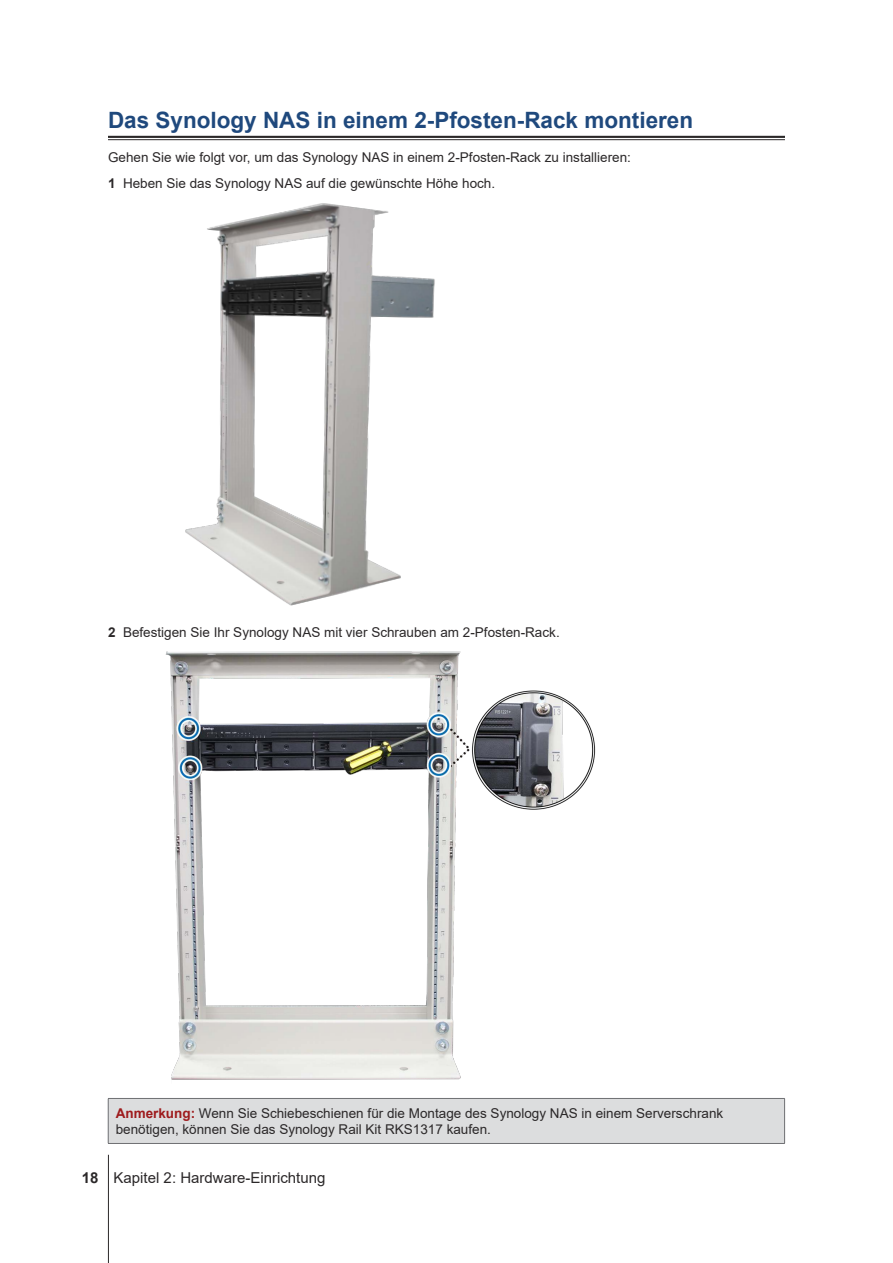
<style>
.page{position:relative;width:893px;height:1263px;background:#fff}
.page>*{position:absolute;margin:0;border:0;box-sizing:border-box;transform-origin:0 0}
.t1{font:700 22.5px "Arial";color:#1f497d}
.t2{font:15px "Arial";color:#2b2829}
.t3{font:13.5px/25.5px "Arial";color:#2b2829}
.s1{font-weight:700}
.s2{font-weight:700;color:#9e1b1d}
</style>
<div class="page">
<hr style="left:108px;top:1155px;width:1px;height:108px;background:#2b2829">
<hr style="left:108px;top:136px;width:677px;height:2px;background:#2b2829">
<hr style="left:108px;top:139px;width:677px;height:1px;background:#2b2829">
<img style="left:185px;top:203px;width:250px;height:403px">
<img style="left:165px;top:651px;width:431px;height:429px">
<div style="left:108px;top:1098px;width:677px;height:45px;background:#dcddde"></div>
<hr style="left:108px;top:1099px;width:1px;height:44px;background:#6f7073">
<hr style="left:784px;top:1099px;width:1px;height:44px;background:#6f7073">
<hr style="left:108px;top:1098px;width:677px;height:1px;background:#6f7073">
<hr style="left:108px;top:1143px;width:677px;height:1px;background:#6f7073">
<h1 class="t1" style="left:108px;top:112px;width:587px">Das Synology NAS in einem 2-Pfosten-Rack montieren</h1>
<p class="t3" style="left:108px;top:146px;width:524px">Gehen Sie wie folgt vor, um das Synology NAS in einem 2-Pfosten-Rack zu installieren:<br><span class="s1">1</span> Heben Sie das Synology NAS auf die gewünschte Höhe hoch.</p>
<p class="t3" style="left:108px;top:621px;width:453px"><span class="s1">2</span> Befestigen Sie Ihr Synology NAS mit vier Schrauben am 2-Pfosten-Rack.</p>
<p class="t3" style="left:116px;top:1106px;width:609px;line-height:16.5px"><span class="s2">Anmerkung:</span> Wenn Sie Schiebeschienen für die Montage des Synology NAS in einem Serverschrank benötigen, können Sie das Synology Rail Kit RKS1317 kaufen.</p>
<p class="t2" style="left:82px;top:1172px;width:245px"><span class="s1">18</span> Kapitel 2: Hardware-Einrichtung</p>
</div>
